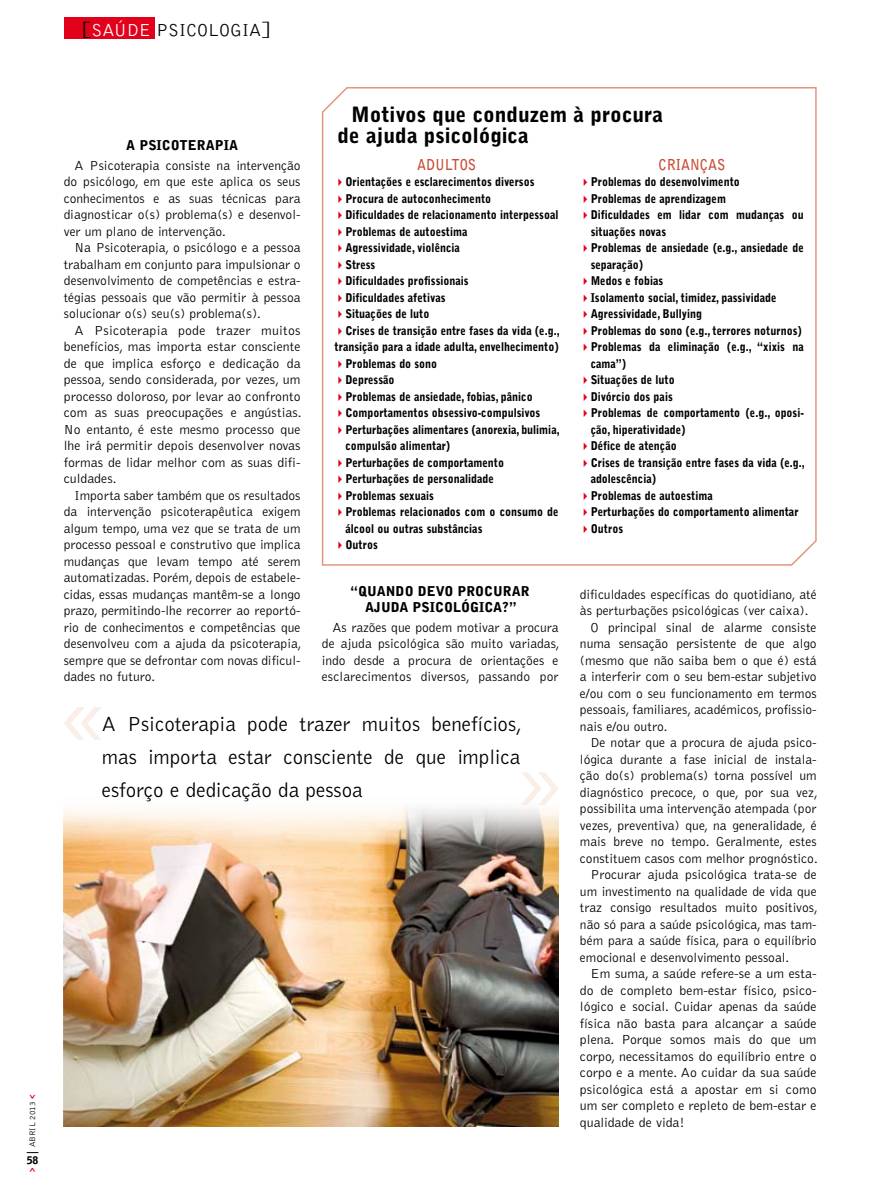
<style>
.page{position:relative;width:872px;height:1191px;background:#fff}
.page>*{position:absolute;margin:0;border:0;box-sizing:border-box;transform-origin:0 0}
.t1{font:300 21px/33px "Bell Gothic Std";color:#000;text-align:justify}
.t2{font:900 21px/21px "Bell Gothic Std";color:#000}
.t3{font:300 18px "Bell Gothic Std";color:#fff}
.t4{font:300 18px "Bell Gothic Std";color:#000}
.t5{font:700 15px "Bell Gothic Std";color:#c84f38;scale:.9 1}
.t6{font:300 13.5px/16.5px "Bell Gothic Std";color:#000;text-align:justify}
.t7{font:900 13.5px/16.5px "Bell Gothic Std";color:#000;text-align:center}
.t8{font:900 12px/16.5px "Bell Gothic Std";color:#000;scale:.9 1}
.t9{font:900 10.5px "Bell Gothic Std";color:#000}
.t10{font:300 8.25px "Bell Gothic Std";color:#000}
.s1{font-size:24px;color:#000}
.s2{color:#000}
.s3{font-size:24px}
.s4{font-weight:900;font-size:10.5px;color:#e2001a}
.s5{color:#e2001a}
</style>
<div class="page">
<img style="left:64px;top:808px;width:494px;height:318px">
<svg style="left:321px;top:87px;width:496px;height:479px"></svg>
<svg style="left:64px;top:707px;width:37px;height:33px"></svg>
<svg style="left:521px;top:772px;width:37px;height:33px"></svg>
<div style="left:64px;top:17px;width:90px;height:21px;background:#e2001a"></div>
<h2 class="t3" style="left:82px;top:21px;width:85px"><span class="s1">[</span>SAÚ DE <span class="s2">psico</span></h2>
<h2 class="t4" style="left:208px;top:21px;width:64px">logia<span class="s3">]</span></h2>
<p class="t10" style="left:28px;top:1171px;width:78px;rotate:-90deg"><span class="s4">&gt;</span> ABRIL 2013 <span class="s4">&lt;</span></p>
<p class="t9" style="left:27px;top:1153px;width:13px">58</p>
<h1 class="t2" style="left:337px;top:104px;width:327px;text-indent:14px">Motivos que conduzem à procura de ajuda psicológica</h1>
<p class="t5" style="left:417px;top:155px;width:67px">ADULTOS</p>
<p class="t8" style="left:334px;top:174px;width:223px"><span class="s5">✔</span>Orientações e esclarecimentos diversos</p>
<p class="t8" style="left:334px;top:190px;width:175px"><span class="s5">✔</span>Procura de autoconhecimento</p>
<p class="t8" style="left:334px;top:207px;width:250px"><span class="s5">✔</span>D ificuldades de relacionamento interpessoal</p>
<p class="t8" style="left:334px;top:223px;width:149px"><span class="s5">✔</span>Problemas de autoestima</p>
<p class="t8" style="left:334px;top:240px;width:141px"><span class="s5">✔</span>Agressividade, violência</p>
<p class="t8" style="left:334px;top:256px;width:47px"><span class="s5">✔</span>Stress</p>
<p class="t8" style="left:334px;top:273px;width:150px"><span class="s5">✔</span>D ificuldades profissionais</p>
<p class="t8" style="left:334px;top:289px;width:125px"><span class="s5">✔</span>D ificuldades afetivas</p>
<p class="t8" style="left:334px;top:306px;width:107px"><span class="s5">✔</span>Situações de luto</p>
<p class="t8" style="left:334px;top:322px;width:251px"><span class="s5">✔</span>C rises de transição entre fases da vida (e.g., transição para a idade adulta, envelhecimento)</p>
<p class="t8" style="left:334px;top:355px;width:116px"><span class="s5">✔</span>Problemas do sono</p>
<p class="t8" style="left:334px;top:372px;width:68px"><span class="s5">✔</span>Depressão</p>
<p class="t8" style="left:334px;top:388px;width:221px"><span class="s5">✔</span>Problemas de ansiedade, fobias, pânico</p>
<p class="t8" style="left:334px;top:405px;width:230px"><span class="s5">✔</span>C omportamentos obsessivo-compulsivos</p>
<p class="t8" style="left:345px;top:421px;width:240px;text-indent:-11px"><span class="s5">✔</span>Perturbações alimentares (anorexia, bulimia, compulsão alimentar)</p>
<p class="t8" style="left:334px;top:454px;width:190px"><span class="s5">✔</span>Perturbações de comportamento</p>
<p class="t8" style="left:334px;top:471px;width:179px"><span class="s5">✔</span>Perturbações de personalidade</p>
<p class="t8" style="left:334px;top:487px;width:112px"><span class="s5">✔</span>Problemas sexuais</p>
<p class="t8" style="left:345px;top:504px;width:238px;text-indent:-11px"><span class="s5">✔</span>Problemas relacionados com o consumo de álcool ou outras substâncias</p>
<p class="t8" style="left:334px;top:537px;width:50px"><span class="s5">✔</span>Outros</p>
<p class="t7" style="left:126px;top:137px;width:113px">A Psicoterapia</p>
<p class="t6" style="left:64px;top:157px;width:238px;text-indent:11px">A Psicoterapia consiste na intervenção do psicólogo, em que este aplica os seus conhecimentos e as suas técnicas para diagnosticar o(s) problema(s) e desenvol&shy;ver um plano de intervenção.</p>
<p class="t6" style="left:64px;top:240px;width:238px;text-indent:11px">N a Psicoterapia, o psicólogo e a pessoa trabalham em conjunto para impulsionar o desenvolvimento de competências e estra&shy;tégias pessoais que vão permitir à pessoa solucionar o(s) seu(s) problema(s).</p>
<p class="t6" style="left:64px;top:322px;width:239px;text-indent:11px">A Psicoterapia pode trazer muitos benefícios, mas importa estar consciente de que implica esforço e dedicação da pessoa, sendo considerada, por vezes, um processo doloroso, por levar ao confronto com as suas preocupações e angústias.<br>N o entanto, é este mesmo processo que lhe irá permitir depois desenvolver novas formas de lidar melhor com as suas difi&shy;culdades.</p>
<p class="t6" style="left:64px;top:487px;width:239px;text-indent:11px">Importa saber também que os resultados da intervenção psicoterapêutica exigem algum tempo, uma vez que se trata de um processo pessoal e construtivo que implica mudanças que levam tempo até serem automatizadas. Porém, depois de estabele&shy;cidas, essas mudanças mantêm-se a longo prazo, permitindo-lhe recorrer ao reportó&shy;rio de conhecimentos e competências que desenvolveu com a ajuda da psicoterapia, sempre que se defrontar com novas dificul&shy;dades no futuro.</p>
<p class="t5" style="left:658px;top:155px;width:76px">CRIANÇAS</p>
<p class="t8" style="left:580px;top:174px;width:179px"><span class="s5">✔</span>Problemas do desenvolvimento</p>
<p class="t8" style="left:580px;top:190px;width:164px"><span class="s5">✔</span>Problemas de aprendizagem</p>
<p class="t8" style="left:590px;top:207px;width:238px;text-indent:-11px"><span class="s5">✔</span>Dificuldades em lidar com mudanças ou situações novas</p>
<p class="t8" style="left:590px;top:240px;width:238px;text-indent:-11px"><span class="s5">✔</span>Problemas de ansiedade (e.g., ansiedade de separação)</p>
<p class="t8" style="left:580px;top:273px;width:94px"><span class="s5">✔</span>Medos e fobias</p>
<p class="t8" style="left:580px;top:289px;width:220px"><span class="s5">✔</span>Isolamento social, timidez, passividade</p>
<p class="t8" style="left:580px;top:306px;width:137px"><span class="s5">✔</span>Agressividade, Bullying</p>
<p class="t8" style="left:580px;top:322px;width:248px"><span class="s5">✔</span>Problemas do sono (e.g., terrores noturnos)</p>
<p class="t8" style="left:590px;top:339px;width:238px;text-indent:-11px"><span class="s5">✔</span>Problemas da eliminação (e.g., “xixis na cama”)</p>
<p class="t8" style="left:580px;top:372px;width:107px"><span class="s5">✔</span>Situações de luto</p>
<p class="t8" style="left:580px;top:388px;width:105px"><span class="s5">✔</span>D ivórcio dos pais</p>
<p class="t8" style="left:590px;top:405px;width:238px;text-indent:-11px"><span class="s5">✔</span>Problemas de comportamento (e.g., oposi&shy;ção, hiperatividade)</p>
<p class="t8" style="left:580px;top:438px;width:109px"><span class="s5">✔</span>Défice de atenção</p>
<p class="t8" style="left:590px;top:454px;width:239px;text-indent:-11px"><span class="s5">✔</span>C rises de transição entre fases da vida (e.g., adolescência)</p>
<p class="t8" style="left:580px;top:487px;width:149px"><span class="s5">✔</span>Problemas de autoestima</p>
<p class="t8" style="left:580px;top:504px;width:244px"><span class="s5">✔</span>Perturbações do comportamento alimentar</p>
<p class="t8" style="left:580px;top:520px;width:50px"><span class="s5">✔</span>Outros</p>
<p class="t7" style="left:350px;top:583px;width:181px">“Quando devo procurar ajuda psico lógica?”</p>
<p class="t6" style="left:322px;top:619px;width:239px;text-indent:11px">As razões que podem motivar a procura de ajuda psicológica são muito variadas, indo desde a procura de orientações e esclarecimentos diversos, passando por</p>
<p class="t6" style="left:580px;top:586px;width:238px">dificuldades específicas do quotidiano, até</p>
<p class="t6" style="left:580px;top:603px;width:230px">às perturbações psicológicas (ver caixa).</p>
<p class="t6" style="left:590px;top:619px;width:227px">O principal sinal de alarme consiste</p>
<p class="t6" style="left:580px;top:636px;width:238px">numa sensação persistente de que algo</p>
<p class="t6" style="left:580px;top:652px;width:238px">(mesmo que não saiba bem o que é) está</p>
<p class="t6" style="left:580px;top:669px;width:238px">a interferir com o seu bem-estar subjetivo</p>
<p class="t6" style="left:580px;top:685px;width:238px">e/ou com o seu funcionamento em termos</p>
<p class="t6" style="left:580px;top:702px;width:238px">pessoais, familiares, académicos, profissio-</p>
<p class="t6" style="left:580px;top:718px;width:89px">nais e/ou outro.</p>
<p class="t6" style="left:590px;top:735px;width:228px">De notar que a procura de ajuda psico-</p>
<p class="t6" style="left:580px;top:751px;width:238px">lógica durante a fase inicial de instala-</p>
<p class="t6" style="left:580px;top:768px;width:238px">ção do(s) problema(s) torna possível um</p>
<p class="t6" style="left:580px;top:784px;width:239px">diagnóstico precoce, o que, por sua vez,</p>
<p class="t6" style="left:580px;top:801px;width:238px">possibilita uma intervenção atempada (por</p>
<p class="t6" style="left:580px;top:817px;width:238px">vezes, preventiva) que, na generalidade, é</p>
<p class="t6" style="left:580px;top:834px;width:238px">mais breve no tempo. G eralmente, estes</p>
<p class="t6" style="left:580px;top:850px;width:239px">constituem casos com melhor prognóstico.</p>
<p class="t6" style="left:590px;top:867px;width:228px">Procurar ajuda psicológica trata-se de</p>
<p class="t6" style="left:580px;top:883px;width:238px">um investimento na qualidade de vida que</p>
<p class="t6" style="left:580px;top:900px;width:239px">traz consigo resultados muito positivos,</p>
<p class="t6" style="left:580px;top:916px;width:238px">não só para a saúde psicológica, mas tam-</p>
<p class="t6" style="left:580px;top:932px;width:238px">bém para a saúde física, para o equilíbrio</p>
<p class="t6" style="left:580px;top:949px;width:211px">emocional e desenvolvimento pessoal.</p>
<p class="t6" style="left:590px;top:966px;width:228px">Em suma, a saúde refere-se a um esta-</p>
<p class="t6" style="left:580px;top:982px;width:238px">do de completo bem-estar físico, psico-</p>
<p class="t6" style="left:580px;top:999px;width:238px">lógico e social. Cuidar apenas da saúde</p>
<p class="t6" style="left:580px;top:1015px;width:238px">física não basta para alcançar a saúde</p>
<p class="t6" style="left:580px;top:1032px;width:238px">plena. Porque somos mais do que um</p>
<p class="t6" style="left:580px;top:1048px;width:238px">corpo, necessitamos do equilíbrio entre o</p>
<p class="t6" style="left:580px;top:1065px;width:238px">corpo e a mente. Ao cuidar da sua saúde</p>
<p class="t6" style="left:580px;top:1081px;width:238px">psicológica está a apostar em si como</p>
<p class="t6" style="left:580px;top:1098px;width:238px">um ser completo e repleto de bem-estar e</p>
<p class="t6" style="left:580px;top:1114px;width:106px">qualidade de vida!</p>
<h1 class="t1" style="left:102px;top:708px;width:422px">A Psicoterapia pode trazer muitos benefícios, mas importa estar consciente de que implica esforço e dedicação da pessoa</h1>
</div>
